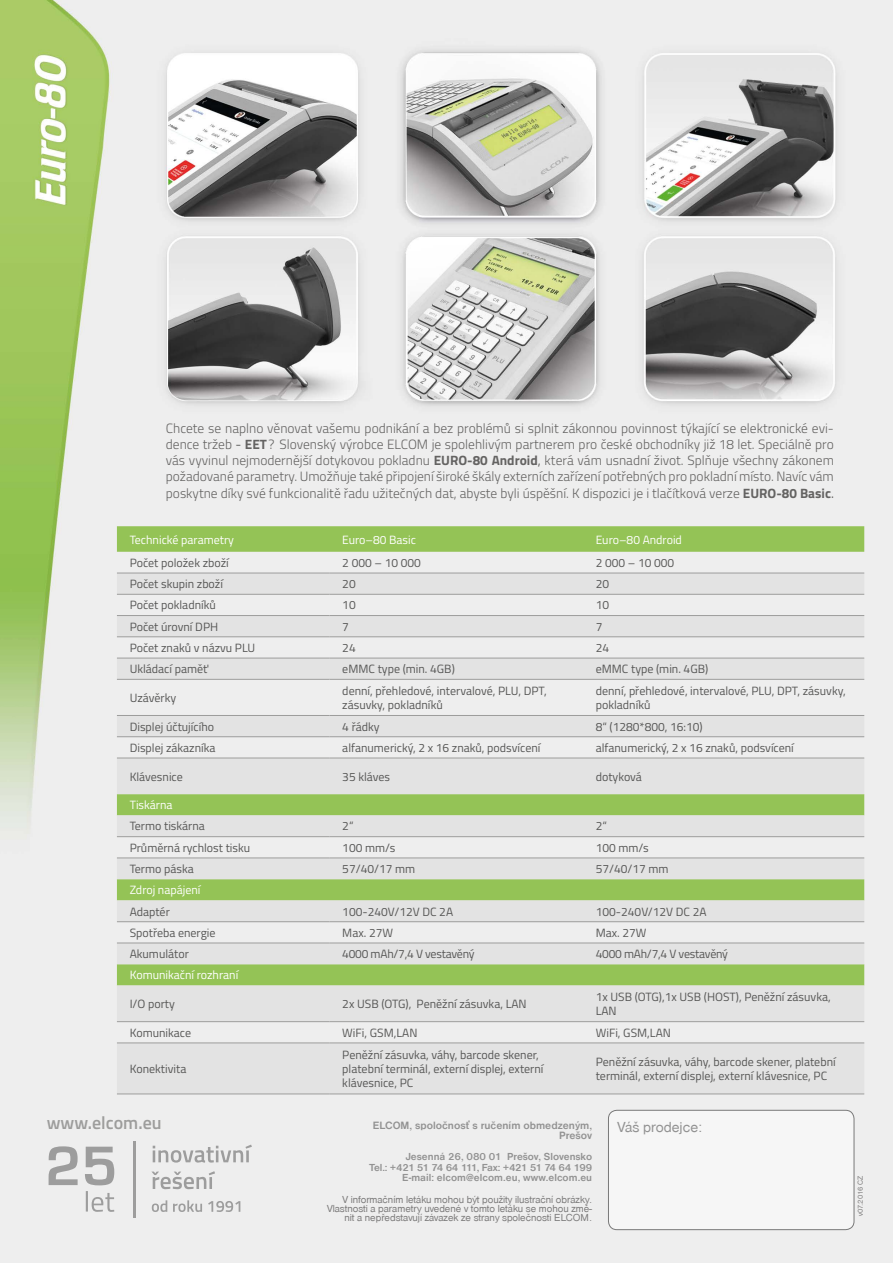
<style>
.page{position:relative;width:893px;height:1263px;background:#fff}
.page>*{position:absolute;margin:0;border:0;box-sizing:border-box;transform-origin:0 0}
.t1{font:600 18px "Titillium";color:#9d9d9c}
.t2{font:15px "Nimbus Sans DEE";color:#929292}
.t3{font:300 13.5px/16.2px "Titillium";color:#646362;text-align:justify}
.t4{font:12px/14.4px "Titillium";color:#575756}
.t5{font:12px "Titillium";color:#fff}
.t6{font:12px "Titillium";letter-spacing:-.02em;color:#575756}
.t7{font:700 10.95px/10.5px "Nimbus Sans DEE";color:#929292;text-align:right}
.t8{font:10.5px/9px "Nimbus Sans DEE";color:#7c7b7b;text-align:right}
.t9{font:700 10.5px/10.5px "Nimbus Sans DEE";color:#929292;text-align:right}
.t10{font:7.5px "Nimbus Sans DEE";letter-spacing:-.04em;color:#7c7b7b}
.s1{font-weight:400}
.s2{font-weight:700}
</style>
<div class="page">
<img style="left:0;top:0;width:893px;height:1263px">
<svg style="left:117px;top:526px;width:747px;height:47px;background:#bcd59a"></svg>
<svg style="left:117px;top:574px;width:747px;height:520px;background:#dbe1d4"></svg>
<hr style="left:117px;top:573px;width:213px;height:1px;background:#9d9d9c">
<hr style="left:330px;top:573px;width:253px;height:1px;background:#9d9d9c">
<hr style="left:583px;top:573px;width:281px;height:1px;background:#9d9d9c">
<hr style="left:117px;top:594px;width:213px;height:1px;background:#9d9d9c">
<hr style="left:330px;top:594px;width:253px;height:1px;background:#9d9d9c">
<hr style="left:583px;top:594px;width:281px;height:1px;background:#9d9d9c">
<hr style="left:117px;top:615px;width:213px;height:1px;background:#9d9d9c">
<hr style="left:330px;top:615px;width:253px;height:1px;background:#9d9d9c">
<hr style="left:583px;top:615px;width:281px;height:1px;background:#9d9d9c">
<hr style="left:117px;top:636px;width:213px;height:1px;background:#9d9d9c">
<hr style="left:330px;top:636px;width:253px;height:1px;background:#9d9d9c">
<hr style="left:583px;top:636px;width:281px;height:1px;background:#9d9d9c">
<hr style="left:117px;top:658px;width:213px;height:1px;background:#9d9d9c">
<hr style="left:330px;top:658px;width:253px;height:1px;background:#9d9d9c">
<hr style="left:583px;top:658px;width:281px;height:1px;background:#9d9d9c">
<hr style="left:117px;top:679px;width:213px;height:1px;background:#9d9d9c">
<hr style="left:330px;top:679px;width:253px;height:1px;background:#9d9d9c">
<hr style="left:583px;top:679px;width:281px;height:1px;background:#9d9d9c">
<hr style="left:117px;top:715px;width:213px;height:1px;background:#9d9d9c">
<hr style="left:330px;top:715px;width:253px;height:1px;background:#9d9d9c">
<hr style="left:583px;top:715px;width:281px;height:1px;background:#9d9d9c">
<hr style="left:117px;top:736px;width:213px;height:1px;background:#9d9d9c">
<hr style="left:330px;top:736px;width:253px;height:1px;background:#9d9d9c">
<hr style="left:583px;top:736px;width:281px;height:1px;background:#9d9d9c">
<hr style="left:117px;top:758px;width:213px;height:1px;background:#9d9d9c">
<hr style="left:330px;top:758px;width:253px;height:1px;background:#9d9d9c">
<hr style="left:583px;top:758px;width:281px;height:1px;background:#9d9d9c">
<hr style="left:117px;top:836px;width:213px;height:1px;background:#9d9d9c">
<hr style="left:330px;top:836px;width:253px;height:1px;background:#9d9d9c">
<hr style="left:583px;top:836px;width:281px;height:1px;background:#9d9d9c">
<hr style="left:117px;top:858px;width:213px;height:1px;background:#9d9d9c">
<hr style="left:330px;top:858px;width:253px;height:1px;background:#9d9d9c">
<hr style="left:583px;top:858px;width:281px;height:1px;background:#9d9d9c">
<hr style="left:117px;top:921px;width:213px;height:1px;background:#9d9d9c">
<hr style="left:330px;top:921px;width:253px;height:1px;background:#9d9d9c">
<hr style="left:583px;top:921px;width:281px;height:1px;background:#9d9d9c">
<hr style="left:117px;top:943px;width:213px;height:1px;background:#9d9d9c">
<hr style="left:330px;top:943px;width:253px;height:1px;background:#9d9d9c">
<hr style="left:583px;top:943px;width:281px;height:1px;background:#9d9d9c">
<hr style="left:117px;top:1021px;width:213px;height:1px;background:#9d9d9c">
<hr style="left:330px;top:1021px;width:253px;height:1px;background:#9d9d9c">
<hr style="left:583px;top:1021px;width:281px;height:1px;background:#9d9d9c">
<hr style="left:117px;top:1043px;width:213px;height:1px;background:#9d9d9c">
<hr style="left:330px;top:1043px;width:253px;height:1px;background:#9d9d9c">
<hr style="left:583px;top:1043px;width:281px;height:1px;background:#9d9d9c">
<hr style="left:117px;top:1094px;width:213px;height:1px;background:#9d9d9c">
<hr style="left:330px;top:1094px;width:253px;height:1px;background:#9d9d9c">
<hr style="left:583px;top:1094px;width:281px;height:1px;background:#9d9d9c">
<img style="left:151px;top:1144px;width:101px;height:68px">
<img style="left:133px;top:1142px;width:2px;height:76px">
<img style="left:49px;top:1146px;width:65px;height:39px">
<img style="left:86px;top:1191px;width:28px;height:21px">
<div style="left:608px;top:1110px;width:246px;height:120px;background:#f6f6f6;border-radius:9px"></div>
<div style="left:608px;top:1110px;width:246px;height:120px;border:1px solid #000;border-radius:9px"></div>
<p class="t3" style="left:166px;top:419px;width:670px">Chcete se naplno věnovat vašemu podnikání a bez problémů si splnit zákonnou povinnost týkající se elektronické evi&shy;dence tržeb <span class="s1">-</span> <span class="s2">EET</span>? Slovenský výrobce ELCOM je spolehlivým partnerem pro české obchodníky již 18 let. Speciálně pro vás vyvinul nejmodernější dotykovou pokladnu <span class="s2">EURO-80 Android</span><span class="s1">,</span> která vám usnadní život. Splňuje všechny zákonem požadované parametry. Umožňuje také připojení široké škály externích zařízení potřebných pro pokladní místo. Navíc vám poskytne díky své funkcionalitě řadu užitečných dat, abyste byli úspěšní. K dispozici je i tlačítková verze <span class="s2">EURO-80 Basic</span><span class="s1">.</span></p>
<p class="t5" style="left:130px;top:530px;width:106px">Technické parametry</p>
<p class="t5" style="left:342px;top:530px;width:75px">Euro–80 Basic</p>
<p class="t5" style="left:596px;top:530px;width:88px">Euro–80 Android</p>
<p class="t4" style="left:130px;top:555px;width:101px">Počet položek zboží</p>
<p class="t4" style="left:342px;top:555px;width:80px">2 000 – 10 000</p>
<p class="t4" style="left:596px;top:555px;width:80px">2 000 – 10 000</p>
<p class="t4" style="left:130px;top:576px;width:95px">Počet skupin zboží</p>
<p class="t4" style="left:342px;top:576px;width:15px">20</p>
<p class="t4" style="left:596px;top:576px;width:15px">20</p>
<p class="t4" style="left:130px;top:597px;width:88px">Počet pokladníků</p>
<p class="t4" style="left:342px;top:597px;width:15px">10</p>
<p class="t4" style="left:596px;top:597px;width:15px">10</p>
<p class="t4" style="left:130px;top:619px;width:90px">Počet úrovní DPH</p>
<p class="t4" style="left:342px;top:619px;width:8px">7</p>
<p class="t4" style="left:596px;top:619px;width:8px">7</p>
<p class="t4" style="left:130px;top:640px;width:127px">Počet znaků v názvu PLU</p>
<p class="t4" style="left:342px;top:640px;width:15px">24</p>
<p class="t4" style="left:596px;top:640px;width:15px">24</p>
<p class="t4" style="left:130px;top:661px;width:80px">Ukládací paměť</p>
<p class="t4" style="left:342px;top:661px;width:114px">eMMC type (min. 4GB)</p>
<p class="t4" style="left:596px;top:661px;width:114px">eMMC type (min. 4GB)</p>
<p class="t4" style="left:130px;top:690px;width:48px">Uzávěrky</p>
<p class="t4" style="left:342px;top:683px;width:206px">denní, přehledové, intervalové, PLU, DPT, zásuvky, pokladníků</p>
<p class="t4" style="left:596px;top:683px;width:252px">denní, přehledové, intervalové, PLU, DPT, zásuvky, pokladníků</p>
<p class="t4" style="left:130px;top:719px;width:86px">Displej účtujícího</p>
<p class="t4" style="left:342px;top:719px;width:39px">4 řádky</p>
<p class="t4" style="left:596px;top:719px;width:109px">8“ (1280*800, 16:10)</p>
<p class="t4" style="left:130px;top:740px;width:87px">Displej zákazníka</p>
<p class="t4" style="left:342px;top:740px;width:200px">alfanumerický, 2 x 16 znaků, podsvícení</p>
<p class="t4" style="left:596px;top:740px;width:200px">alfanumerický, 2 x 16 znaků, podsvícení</p>
<p class="t4" style="left:130px;top:769px;width:55px">Klávesnice</p>
<p class="t4" style="left:342px;top:769px;width:49px">35 kláves</p>
<p class="t4" style="left:596px;top:769px;width:48px">dotyková</p>
<p class="t5" style="left:130px;top:796px;width:44px">Tiskárna</p>
<p class="t4" style="left:130px;top:818px;width:77px">Termo tiskárna</p>
<p class="t4" style="left:342px;top:818px;width:13px">2“</p>
<p class="t4" style="left:596px;top:818px;width:13px">2“</p>
<p class="t4" style="left:130px;top:840px;width:122px">Průměrná rychlost tisku</p>
<p class="t4" style="left:342px;top:840px;width:55px">100 mm/s</p>
<p class="t4" style="left:596px;top:840px;width:55px">100 mm/s</p>
<p class="t4" style="left:130px;top:861px;width:66px">Termo páska</p>
<p class="t4" style="left:342px;top:861px;width:74px">57/40/17 mm</p>
<p class="t4" style="left:596px;top:861px;width:74px">57/40/17 mm</p>
<p class="t5" style="left:130px;top:881px;width:72px">Zdroj napájení</p>
<p class="t4" style="left:130px;top:903px;width:42px">Adaptér</p>
<p class="t4" style="left:342px;top:903px;width:112px">100-240V/12V DC 2A</p>
<p class="t4" style="left:596px;top:903px;width:112px">100-240V/12V DC 2A</p>
<p class="t4" style="left:130px;top:925px;width:87px">Spotřeba energie</p>
<p class="t4" style="left:342px;top:925px;width:52px">Max. 27W</p>
<p class="t4" style="left:596px;top:925px;width:52px">Max. 27W</p>
<p class="t4" style="left:130px;top:946px;width:61px">Akumulátor</p>
<p class="t6" style="left:342px;top:945px;width:134px">4000 mAh/7,4 V vestavěný</p>
<p class="t6" style="left:596px;top:945px;width:134px">4000 mAh/7,4 V vestavěný</p>
<p class="t5" style="left:130px;top:966px;width:110px">Komunikační rozhraní</p>
<p class="t4" style="left:130px;top:996px;width:47px">I/O porty</p>
<p class="t4" style="left:342px;top:996px;width:186px">2x USB (OTG), Peněžní zásuvka, LAN</p>
<p class="t4" style="left:596px;top:989px;width:236px">1x USB (OTG),1x USB (HOST), Peněžní zásuvka,<br>LAN</p>
<p class="t4" style="left:130px;top:1025px;width:63px">Komunikace</p>
<p class="t4" style="left:342px;top:1025px;width:77px">WiFi, GSM,LAN</p>
<p class="t4" style="left:596px;top:1025px;width:77px">WiFi, GSM,LAN</p>
<p class="t4" style="left:130px;top:1061px;width:58px">Konektivita</p>
<p class="t4" style="left:342px;top:1046px;width:203px">Peněžní zásuvka, váhy, barcode skener, platební terminál, externí displej, externí klávesnice, PC</p>
<p class="t4" style="left:596px;top:1054px;width:241px">Peněžní zásuvka, váhy, barcode skener, platební terminál, externí displej, externí klávesnice, PC</p>
<h1 class="t1" style="left:47px;top:1109px;width:116px">www.elcom.eu</h1>
<p class="t7" style="left:373px;top:1120px;width:221px">ELCOM, spoločnosť s ručením obmedzeným,<br>Prešov</p>
<p class="t9" style="left:369px;top:1151px;width:224px">Jesenná 26, 080 01 Prešov, Slovensko<br>Tel.: +421 51 74 64 111, Fax: +421 51 74 64 199<br>E-mail: elcom@elcom.eu, www.elcom.eu</p>
<p class="t8" style="left:327px;top:1195px;width:267px">V informačním letáku mohou být použity ilustrační obrázky.<br>Vlastnosti a parametry uvedené v tomto letáku se mohou změ&shy;nit a nepředstavují závazek ze strany společnosti ELCOM.</p>
<p class="t2" style="left:618px;top:1119px;width:87px">Váš prodejce:</p>
<p class="t10" style="left:856px;top:1216px;width:42px;rotate:-90deg">v07.2016 CZ</p>
</div>
